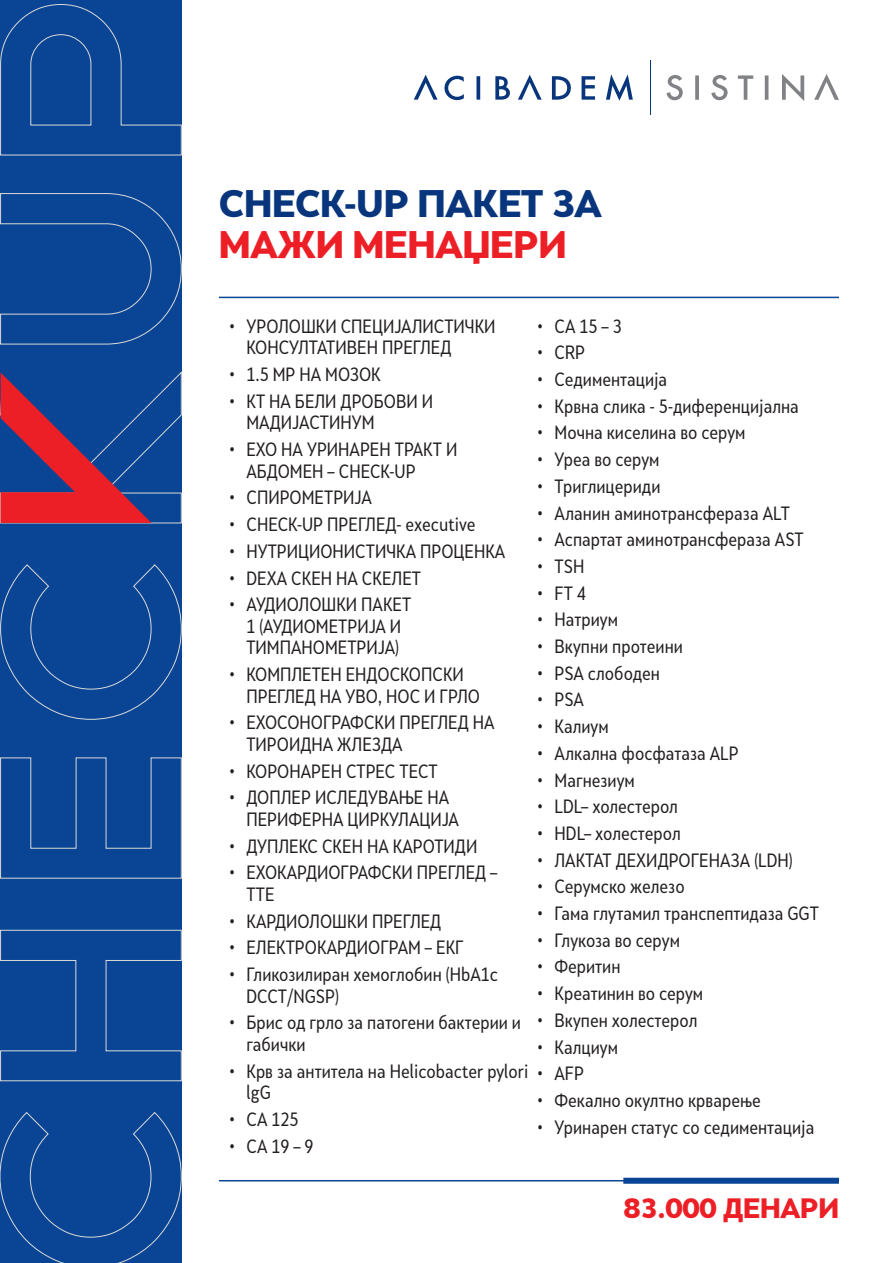
<style>
.page{position:relative;width:893px;height:1263px;background:#fff}
.page>*{position:absolute;margin:0;border:0;box-sizing:border-box;transform-origin:0 0}
.t1{font:900 36px "Skola Sans";letter-spacing:-.01em;color:#08357c}
.t2{font:900 36px "Skola Sans";letter-spacing:-.01em;color:#ed1f26}
.t3{font:900 26.25px "Skola Sans";letter-spacing:-.01em;color:#ed1f26}
.t4{font:18px/21.6px "Skola Sans Cn";color:#231f20}
</style>
<div class="page">
<div style="left:0;top:0;width:181px;height:1263px;background:#094594"></div>
<svg style="left:0;top:1111px;width:182px;height:152px"></svg>
<svg style="left:0;top:929px;width:182px;height:152px"></svg>
<svg style="left:0;top:757px;width:182px;height:122px"></svg>
<svg style="left:0;top:564px;width:182px;height:156px"></svg>
<svg style="left:0;top:193px;width:182px;height:152px"></svg>
<svg style="left:0;top:4px;width:182px;height:152px"></svg>
<svg style="left:0;top:371px;width:182px;height:153px"></svg>
<hr style="left:219px;top:1180px;width:620px;height:1px;background:#094594">
<hr style="left:219px;top:297px;width:620px;height:1px;background:#094594">
<div style="left:623px;top:1178px;width:216px;height:6px;background:#094594"></div>
<svg style="left:667px;top:74px;width:172px;height:27px"></svg>
<svg style="left:414px;top:74px;width:219px;height:27px"></svg>
<hr style="left:650px;top:60px;width:1px;height:55px;background:#08357c">
<h1 class="t1" style="left:219px;top:181px;width:384px">CHECK-UP ПАКЕТ ЗА</h1>
<h1 class="t2" style="left:219px;top:222px;width:349px">МАЖИ МЕНАЏЕРИ</h1>
<p class="t4" style="left:246px;top:315px;width:251px;text-indent:-17px">• УРОЛОШКИ СПЕЦИЈАЛИСТИЧКИ<br>КОНСУЛТАТИВЕН ПРЕГЛЕД</p>
<p class="t4" style="left:229px;top:363px;width:153px">• 1.5 МР НА МОЗОК</p>
<p class="t4" style="left:246px;top:390px;width:188px;text-indent:-17px">• КТ НА БЕЛИ ДРОБОВИ И<br>МАДИЈАСТИНУМ</p>
<p class="t4" style="left:246px;top:438px;width:212px;text-indent:-17px">• ЕХО НА УРИНАРЕН ТРАКТ И<br>АБДОМЕН – CHECK-UP</p>
<p class="t4" style="left:229px;top:487px;width:144px">• СПИРОМЕТРИЈА</p>
<p class="t4" style="left:229px;top:513px;width:248px">• CHECK-UP ПРЕГЛЕД- executive</p>
<p class="t4" style="left:229px;top:540px;width:277px">• НУТРИЦИОНИСТИЧКА ПРОЦЕНКА</p>
<p class="t4" style="left:229px;top:567px;width:193px">• DEXA СКЕН НА СКЕЛЕТ</p>
<p class="t4" style="left:229px;top:594px;width:183px;text-align:center">• АУДИОЛОШКИ ПАКЕТ<br>1 (АУДИОМЕТРИЈА И<br>ТИМПАНОМЕТРИЈА)</p>
<p class="t4" style="left:246px;top:663px;width:235px;text-indent:-17px">• КОМПЛЕТЕН ЕНДОСКОПСКИ<br>ПРЕГЛЕД НА УВО, НОС И ГРЛО</p>
<p class="t4" style="left:246px;top:712px;width:250px;text-indent:-17px">• ЕХОСОНОГРАФСКИ ПРЕГЛЕД НА<br>ТИРОИДНА ЖЛЕЗДА</p>
<p class="t4" style="left:229px;top:760px;width:210px">• КОРОНАРЕН СТРЕС ТЕСТ</p>
<p class="t4" style="left:246px;top:787px;width:214px;text-indent:-17px">• ДОПЛЕР ИСЛЕДУВАЊЕ НА<br>ПЕРИФЕРНА ЦИРКУЛАЦИЈА</p>
<p class="t4" style="left:229px;top:835px;width:249px">• ДУПЛЕКС СКЕН НА КАРОТИДИ</p>
<p class="t4" style="left:246px;top:862px;width:253px;text-indent:-17px">• ЕХОКАРДИОГРАФСКИ ПРЕГЛЕД –<br>TTE</p>
<p class="t4" style="left:229px;top:910px;width:213px">• КАРДИОЛОШКИ ПРЕГЛЕД</p>
<p class="t4" style="left:229px;top:937px;width:236px">• ЕЛЕКТРОКАРДИОГРАМ – ЕКГ</p>
<p class="t4" style="left:246px;top:963px;width:253px;text-indent:-17px">• Гликозилиран хемоглобин (HbA1c<br>DCCT/NGSP)</p>
<p class="t4" style="left:246px;top:1012px;width:276px;text-indent:-17px">• Брис од грло за патогени бактерии и габички</p>
<p class="t4" style="left:246px;top:1060px;width:283px;text-indent:-17px">• Крв за антитела на Helicobacter pylori lgG</p>
<p class="t4" style="left:229px;top:1108px;width:71px">• CA 125</p>
<p class="t4" style="left:229px;top:1135px;width:86px">• CA 19 – 9</p>
<p class="t4" style="left:537px;top:315px;width:86px">• CA 15 – 3</p>
<p class="t4" style="left:537px;top:342px;width:49px">• CRP</p>
<p class="t4" style="left:537px;top:368px;width:131px">• Седиментација</p>
<p class="t4" style="left:537px;top:395px;width:263px">• Крвна слика - 5-диференцијална</p>
<p class="t4" style="left:537px;top:422px;width:209px">• Мочна киселина во серум</p>
<p class="t4" style="left:537px;top:448px;width:124px">• Уреа во серум</p>
<p class="t4" style="left:537px;top:475px;width:124px">• Триглицериди</p>
<p class="t4" style="left:537px;top:502px;width:254px">• Аланин аминотрансфераза ALT</p>
<p class="t4" style="left:537px;top:529px;width:268px">• Аспартат аминотрансфераза AST</p>
<p class="t4" style="left:537px;top:555px;width:48px">• TSH</p>
<p class="t4" style="left:537px;top:582px;width:50px">• FT 4</p>
<p class="t4" style="left:537px;top:609px;width:82px">• Натриум</p>
<p class="t4" style="left:537px;top:635px;width:147px">• Вкупни протеини</p>
<p class="t4" style="left:537px;top:662px;width:124px">• PSA слободен</p>
<p class="t4" style="left:537px;top:689px;width:48px">• PSA</p>
<p class="t4" style="left:537px;top:715px;width:73px">• Калиум</p>
<p class="t4" style="left:537px;top:742px;width:203px">• Алкална фосфатаза ALP</p>
<p class="t4" style="left:537px;top:769px;width:99px">• Магнезиум</p>
<p class="t4" style="left:537px;top:796px;width:142px">• LDL– холестерол</p>
<p class="t4" style="left:537px;top:822px;width:145px">• HDL– холестерол</p>
<p class="t4" style="left:537px;top:849px;width:257px">• ЛАКТАТ ДЕХИДРОГЕНАЗА (LDH)</p>
<p class="t4" style="left:537px;top:876px;width:149px">• Серумско железо</p>
<p class="t4" style="left:537px;top:902px;width:283px">• Гама глутамил транспептидаза GGT</p>
<p class="t4" style="left:537px;top:929px;width:144px">• Глукоза во серум</p>
<p class="t4" style="left:537px;top:956px;width:85px">• Феритин</p>
<p class="t4" style="left:537px;top:982px;width:167px">• Креатинин во серум</p>
<p class="t4" style="left:537px;top:1009px;width:161px">• Вкупен холестерол</p>
<p class="t4" style="left:537px;top:1036px;width:82px">• Калциум</p>
<p class="t4" style="left:537px;top:1062px;width:48px">• AFP</p>
<p class="t4" style="left:537px;top:1089px;width:225px">• Фекално окултно крварење</p>
<p class="t4" style="left:537px;top:1116px;width:278px">• Уринарен статус со седиментација</p>
<h2 class="t3" style="left:623px;top:1191px;width:217px">83.000 ДЕНАРИ</h2>
</div>
